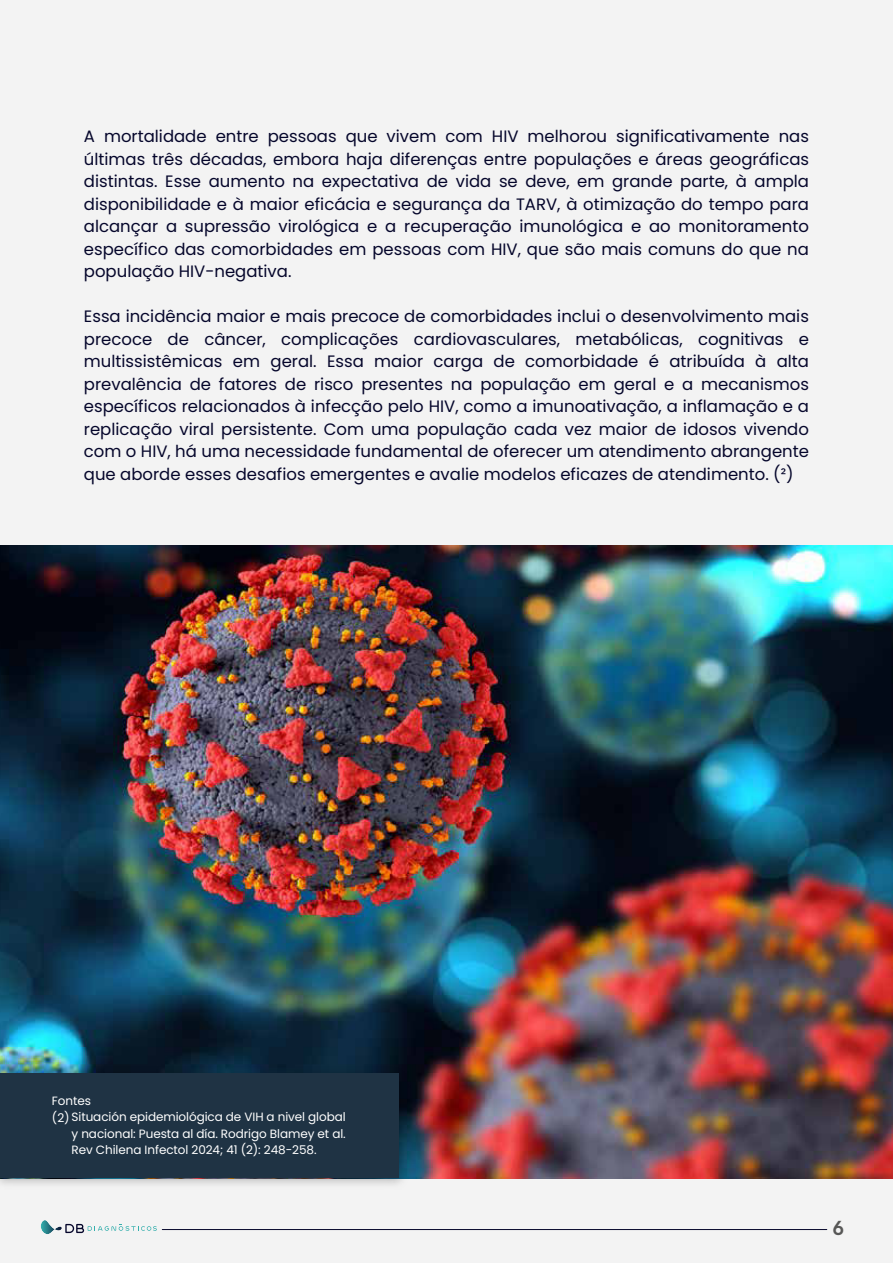
<style>
.page{position:relative;width:893px;height:1263px;background:#f3f3f3}
.page>*{position:absolute;margin:0;border:0;box-sizing:border-box;transform-origin:0 0}
.t1{font:600 19.5px "Poppins";color:#575756}
.t2{font:16.5px/22.5px "Poppins";color:#05062b;text-align:justify}
.t3{font:12px/16.5px "Poppins";letter-spacing:-.005em;color:#fff;text-align:justify}
</style>
<div class="page">
<svg style="left:41px;top:1220px;width:116px;height:14px"></svg>
<img style="left:0;top:546px;width:893px;height:632px">
<img style="left:0;top:1062px;width:413px;height:123px">
<div style="left:0;top:1074px;width:399px;height:104px;background:#1f3344"></div>
<hr style="left:162px;top:1229px;width:665px;height:1px;background:#05062b">
<p class="t2" style="left:84px;top:126px;width:727px">A mortalidade entre pessoas que vivem com HIV melhorou significativamente nas últimas três décadas, embora haja diferenças entre populações e áreas geográficas distintas. Esse aumento na expectativa de vida se deve, em grande parte, à ampla disponibilidade e à maior eficácia e segurança da TARV, à otimização do tempo para alcançar a supressão virológica e a recuperação imunológica e ao monitoramento específico das comorbidades em pessoas com HIV, que são mais comuns do que na população HIV-negativa.</p>
<p class="t2" style="left:84px;top:306px;width:727px">Essa incidência maior e mais precoce de comorbidades inclui o desenvolvimento mais precoce de câncer, complicações cardiovasculares, metabólicas, cognitivas e multissistêmicas em geral. Essa maior carga de comorbidade é atribuída à alta prevalência de fatores de risco presentes na população em geral e a mecanismos específicos relacionados à infecção pelo HIV, como a imunoativação, a inflamação e a replicação viral persistente. Com uma população cada vez maior de idosos vivendo com o HIV, há uma necessidade fundamental de oferecer um atendimento abrangente que aborde esses desafios emergentes e avalie modelos eficazes de atendimento. (²)</p>
<p class="t3" style="left:52px;top:1093px;width:41px">Fontes</p>
<p class="t3" style="left:72px;top:1109px;width:276px;text-indent:-20px">(2) Situación epidemiológica de VIH a nivel global y nacional: Puesta al día. Rodrigo Blamey et al.<br>Rev Chilena Infectol 2024; 41 (2): 248-258.</p>
<p class="t1" style="left:832px;top:1216px;width:13px">6</p>
</div>
